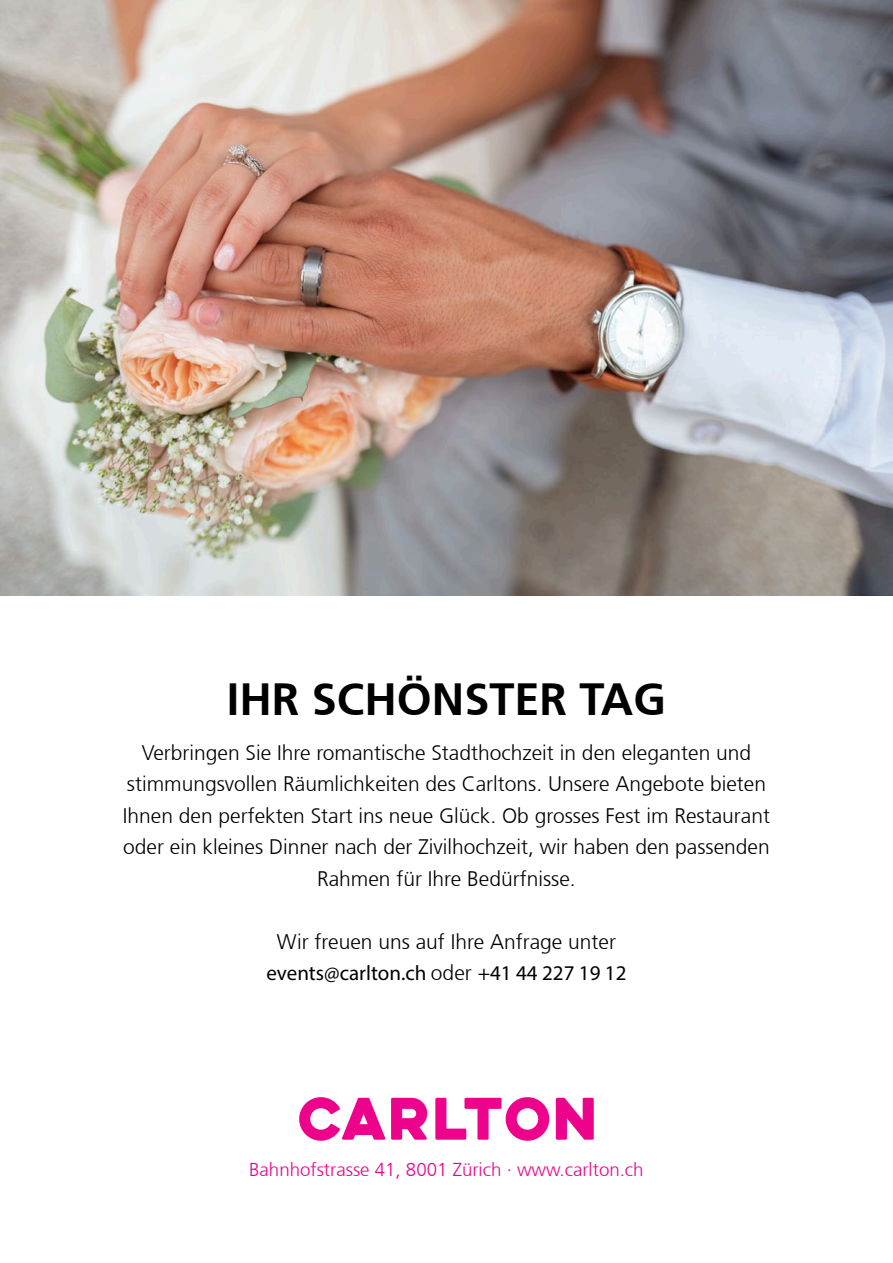
<style>
.page{position:relative;width:893px;height:1263px;background:#fff}
.page>*{position:absolute;margin:0;border:0;box-sizing:border-box;transform-origin:0 0}
.t1{font:700 45px "A Frutiger";color:#000}
.t2{font:21px/31.5px "A Frutiger Light Roman";color:#000;text-align:center}
.t3{font:21px "Myriad Pro";color:#000}
.t4{font:18.6px "A Frutiger Light Roman";color:#ed028c}
.s1{font-family:"A Frutiger Light Roman"}
</style>
<div class="page">
<img style="left:0;top:0;width:893px;height:595px">
<svg style="left:556px;top:1098px;width:38px;height:42px"></svg>
<svg style="left:435px;top:1097px;width:114px;height:44px"></svg>
<svg style="left:391px;top:1098px;width:36px;height:42px"></svg>
<svg style="left:299px;top:1097px;width:86px;height:44px"></svg>
<p class="t1" style="left:227px;top:673px;width:440px">IHR SCHÖNSTER TAG</p>
<p class="t2" style="left:123px;top:737px;width:649px">Verbringen Sie Ihre romantische Stadthochzeit in den eleganten und stimmungsvollen Räumlichkeiten des Carltons. Unsere Angebote bieten Ihnen den perfekten Start ins neue Glück. Ob grosses Fest im Restaurant oder ein kleines Dinner nach der Zivilhochzeit, wir haben den passenden Rahmen für Ihre Bedürfnisse.</p>
<p class="t2" style="left:277px;top:926px;width:341px">Wir freuen uns auf Ihre Anfrage unter</p>
<p class="t3" style="left:266px;top:960px;width:362px">events@carlton.ch <span class="s1">oder</span> +41 44 227 19 12</p>
<p class="t4" style="left:249px;top:1159px;width:396px">Bahnhofstrasse 41, 8001 Zürich ∙ www.carlton.ch</p>
</div>
